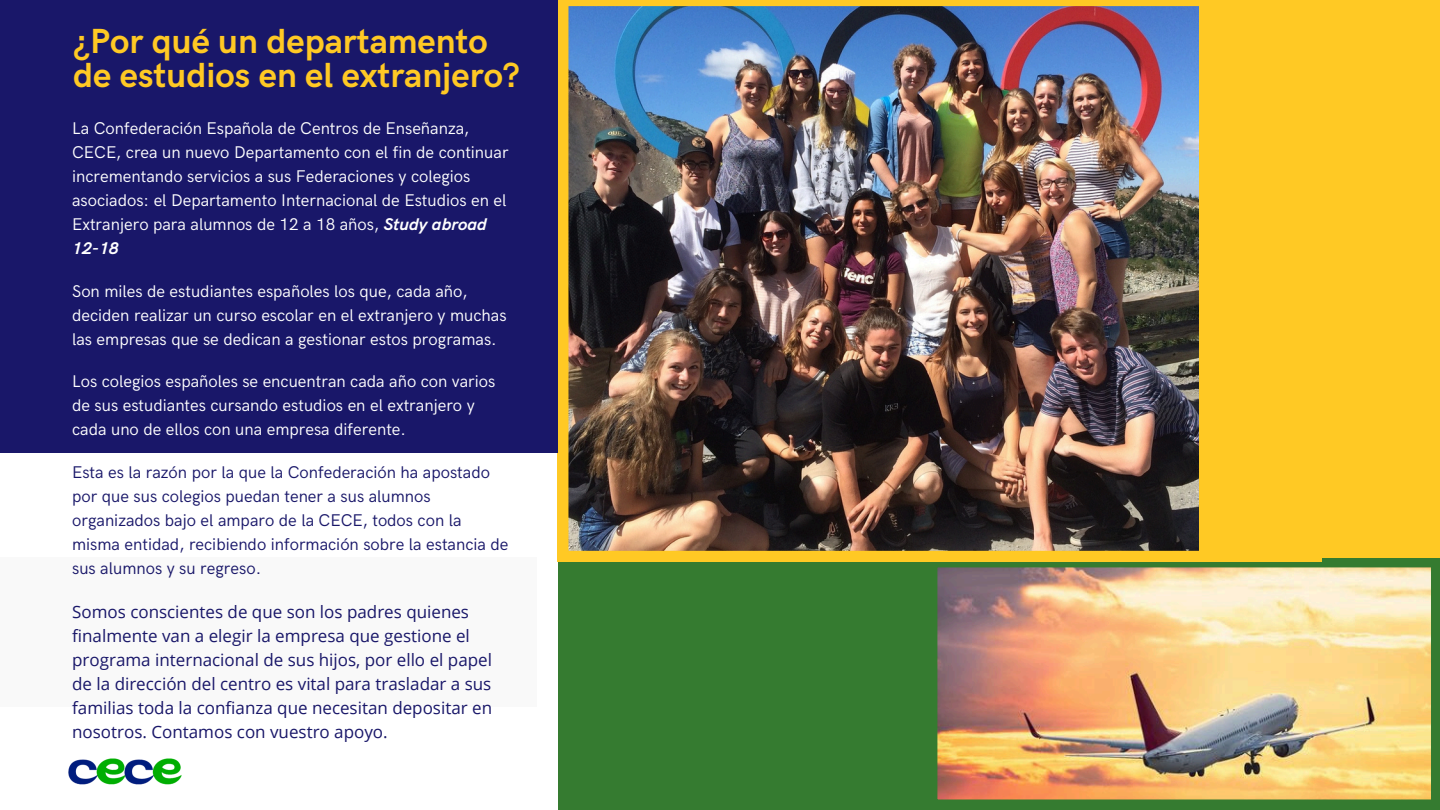
<style>
.page{position:relative;width:1440px;height:810px;background:#fff}
.page>*{position:absolute;margin:0;border:0;box-sizing:border-box;transform-origin:0 0}
.t1{font:700 35px/34.5px "HK Grotesk";color:#ffc924}
.t2{font:17px/24px "HK Grotesk";color:#fff}
.t3{font:17px/24px "Open Sans";color:#191769}
.t4{font:17px/24px "HK Grotesk";color:#191769}
.s1{font-weight:700;font-style:italic}
</style>
<div class="page">
<div style="left:558px;top:557px;width:391px;height:253px;background:#357b30"></div>
<div style="left:0;top:557px;width:537px;height:150px;background:#f6f6f6"></div>
<img style="left:927px;top:557px;width:513px;height:253px">
<img style="left:558px;top:0;width:763px;height:561px">
<div style="left:0;top:0;width:558px;height:453px;background:#191769"></div>
<div style="left:1199px;top:0;width:241px;height:557px;background:#ffc924"></div>
<img style="left:68px;top:758px;width:114px;height:27px">
<p class="t1" style="left:73px;top:25px;width:448px">¿Por qué un departamento de estudios en el extranjero?</p>
<p class="t2" style="left:72px;top:117px;width:438px">La Confederación Española de Centros de Enseñanza, CECE, crea un nuevo Departamento con el fin de continuar incrementando servicios a sus Federaciones y colegios asociados: el Departamento Internacional de Estudios en el Extranjero para alumnos de 12 a 18 años, <span class="s1">Study abroad 12-18</span></p>
<p class="t2" style="left:72px;top:280px;width:436px">Son miles de estudiantes españoles los que, cada año, deciden realizar un curso escolar en el extranjero y muchas las empresas que se dedican a gestionar estos programas.</p>
<p class="t2" style="left:72px;top:370px;width:425px">Los colegios españoles se encuentran cada año con varios de sus estudiantes cursando estudios en el extranjero y cada uno de ellos con una empresa diferente.</p>
<p class="t4" style="left:72px;top:461px;width:438px">Esta es la razón por la que la Confederación ha apostado por que sus colegios puedan tener a sus alumnos organizados bajo el amparo de la CECE, todos con la misma entidad, recibiendo información sobre la estancia de sus alumnos y su regreso.</p>
<p class="t3" style="left:72px;top:599px;width:421px">Somos conscientes de que son los padres quienes finalmente van a elegir la empresa que gestione el programa internacional de sus hijos, por ello el papel de la dirección del centro es vital para trasladar a sus familias toda la confianza que necesitan depositar en nosotros. Contamos con vuestro apoyo.</p>
</div>
